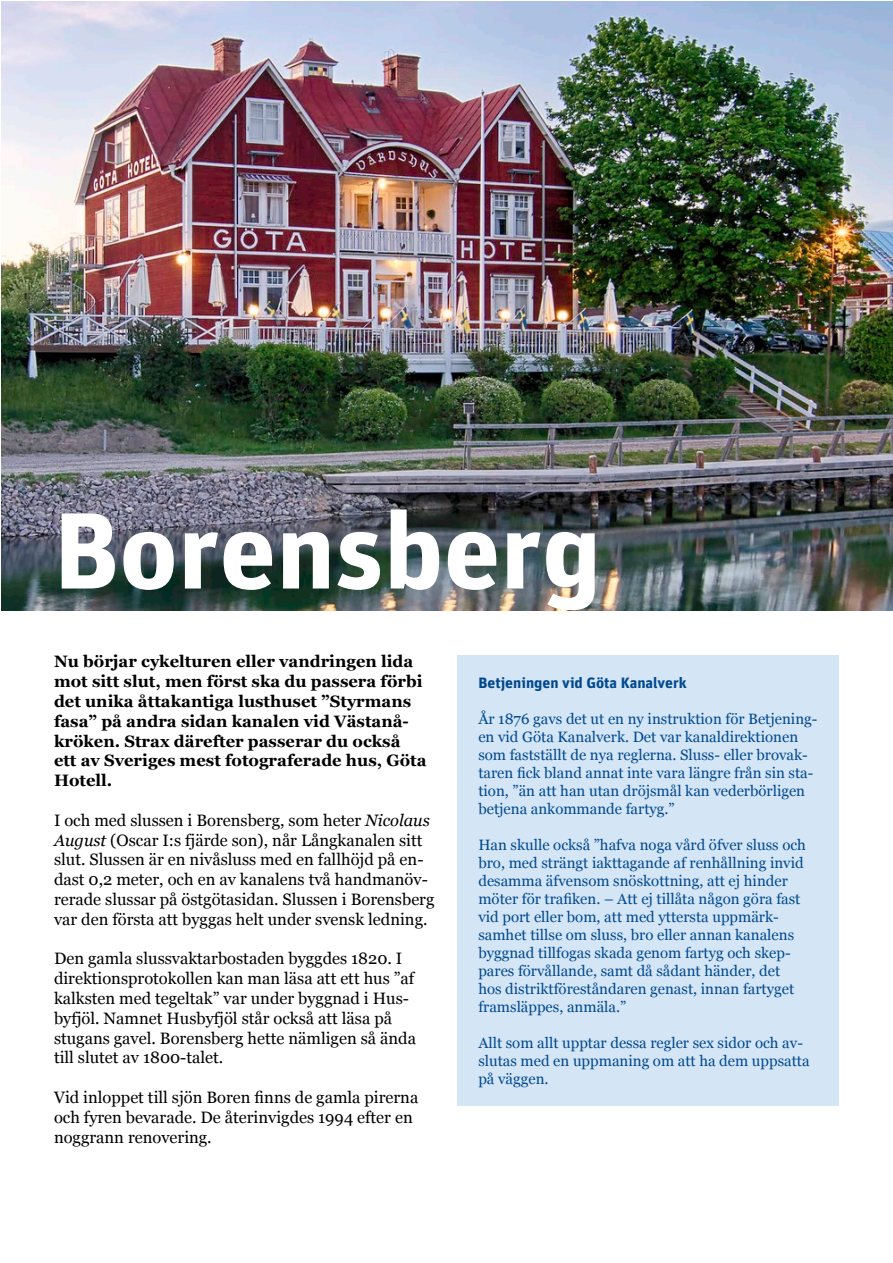
<style>
.page{position:relative;width:893px;height:1263px;background:#fff}
.page>*{position:absolute;margin:0;border:0;box-sizing:border-box;transform-origin:0 0}
.t1{font:700 108px "Unit For JVD";color:#fff}
.t2{font:16.5px/19.8px "Georgia";color:#000001}
.t3{font:700 16.5px/19.8px "Georgia";color:#000001}
.t4{font:15px/18px "Georgia";color:#01498e}
.t5{font:700 15px "Unit For JVD";color:#01498e}
.s1{font-style:italic}
</style>
<div class="page">
<img style="left:1px;top:1px;width:892px;height:609px">
<div style="left:457px;top:655px;width:382px;height:450px;background:#d4e5f5"></div>
<p class="t1" style="left:54px;top:485px;width:549px">Borensberg</p>
<p class="t3" style="left:54px;top:651px;width:374px">Nu börjar cykelturen eller vandringen lida mot sitt slut, men först ska du passera förbi det unika åttakantiga lusthuset ”Styrmans fasa” på andra sidan kanalen vid Västanå&shy;kröken. Strax därefter passerar du också ett av Sveriges mest fotograferade hus, Göta Hotell.</p>
<p class="t2" style="left:54px;top:809px;width:382px">I och med slussen i Borensberg, som heter <span class="s1">Nicolaus August</span> (Oscar I:s fjärde son), når Långkanalen sitt slut. Slussen är en nivåsluss med en fallhöjd på en&shy;dast 0,2 meter, och en av kanalens två handmanöv&shy;rerade slussar på östgötasidan. Slussen i Borensberg var den första att byggas helt under svensk ledning.</p>
<p class="t2" style="left:54px;top:948px;width:363px">Den gamla slussvaktarbostaden byggdes 1820. I direktionsprotokollen kan man läsa att ett hus ”af kalksten med tegeltak” var under byggnad i Hus&shy;byfjöl. Namnet Husbyfjöl står också att läsa på stugans gavel. Borensberg hette nämligen så ända till slutet av 1800-talet.</p>
<p class="t2" style="left:54px;top:1087px;width:366px">Vid inloppet till sjön Boren finns de gamla pirerna och fyren bevarade. De återinvigdes 1994 efter en noggrann renovering.</p>
<p class="t5" style="left:478px;top:674px;width:210px">Betjeningen vid Göta Kanalverk</p>
<p class="t4" style="left:478px;top:709px;width:341px">År 1876 gavs det ut en ny instruktion för Betjening&shy;en vid Göta Kanalverk. Det var kanaldirektionen som fastställt de nya reglerna. Sluss- eller brovak&shy;taren fick bland annat inte vara längre från sin sta&shy;tion, ”än att han utan dröjsmål kan vederbörligen betjena ankommande fartyg.”</p>
<p class="t4" style="left:478px;top:835px;width:329px">Han skulle också ”hafva noga vård öfver sluss och bro, med strängt iakttagande af renhållning invid desamma äfvensom snöskottning, att ej hinder möter för trafiken. – Att ej tillåta någon göra fast vid port eller bom, att med yttersta uppmärk&shy;samhet tillse om sluss, bro eller annan kanalens byggnad tillfogas skada genom fartyg och skep&shy;pares förvållande, samt då sådant händer, det hos distriktföreståndaren genast, innan fartyget framsläppes, anmäla.”</p>
<p class="t4" style="left:478px;top:1033px;width:333px">Allt som allt upptar dessa regler sex sidor och av&shy;slutas med en uppmaning om att ha dem uppsatta på väggen.</p>
</div>
